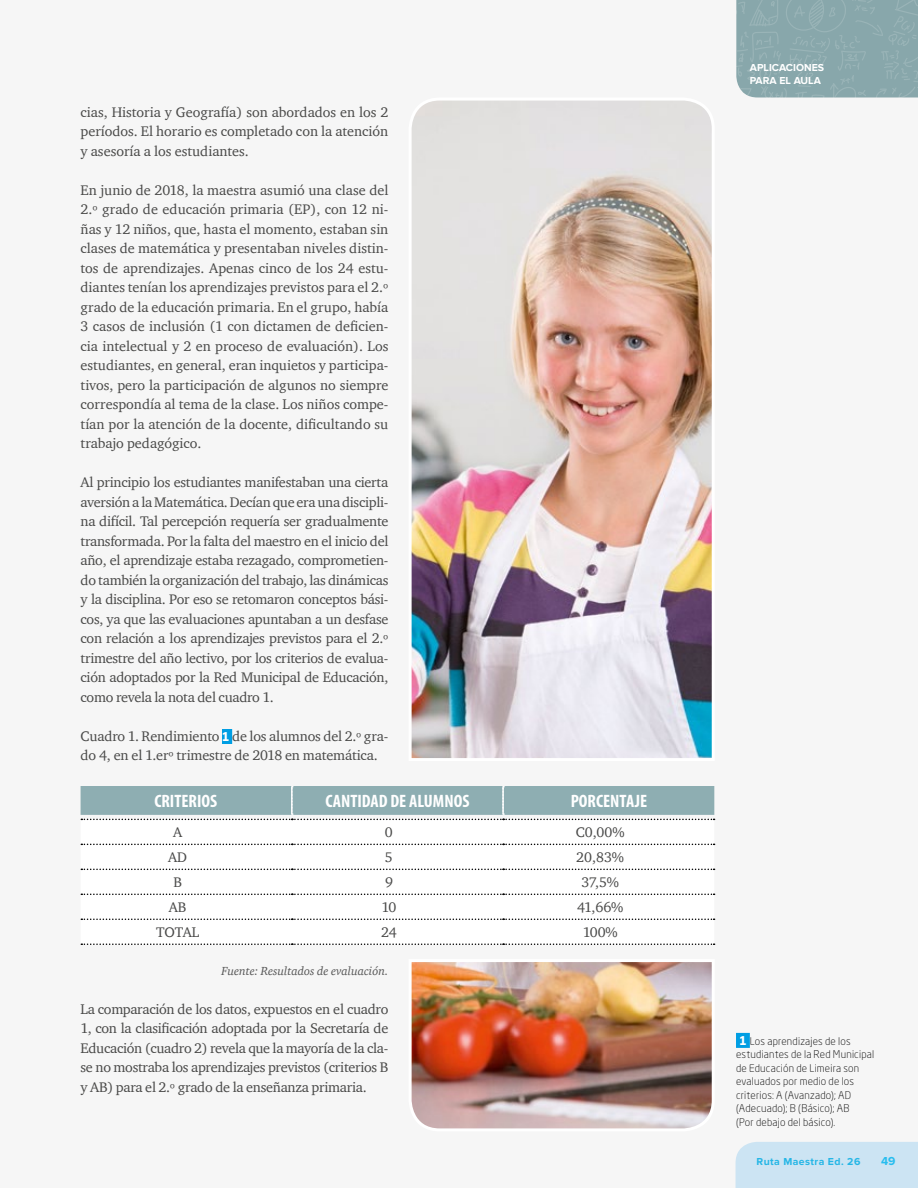
<style>
.page{position:relative;width:918px;height:1188px;background:#f6f6f6}
.page>*{position:absolute;margin:0;border:0;box-sizing:border-box;transform-origin:0 0}
.t1{font:700 condensed 18px "Myriad Pro";color:#fff}
.t2{font:14.25px/19.5px "Charter ITC";letter-spacing:-.01em;color:#494948;text-align:justify}
.t3{font:italic 12px "Charter ITC";color:#565656}
.t4{font:700 12px "Proxima Nova";color:#27bdef}
.t5{font:300 10.5px/13.5px "Neo Sans Pro";letter-spacing:.02em;color:#000}
.t6{font:700 10.5px "Proxima Nova";color:#fff}
.t7{font:700 10.5px "Proxima Nova";letter-spacing:.04em;color:#27bdef}
.s1{font-family:"Neo Sans Pro";font-weight:700;font-size:12px;color:#fff}
.s2{font-weight:700;font-size:12px;color:#fff}
</style>
<div class="page">
<div style="left:222px;top:729px;width:10px;height:15px;background:#009ee3"></div>
<div style="left:81px;top:820px;width:633px;height:124px;background:#fff"></div>
<svg style="left:81px;top:844px;width:634px;height:1px"></svg>
<svg style="left:81px;top:869px;width:634px;height:1px"></svg>
<svg style="left:81px;top:894px;width:634px;height:1px"></svg>
<svg style="left:81px;top:919px;width:634px;height:1px"></svg>
<svg style="left:81px;top:944px;width:634px;height:1px"></svg>
<svg style="left:81px;top:786px;width:634px;height:34px;background:#9ab5b8"></svg>
<div style="left:736px;top:1033px;width:14px;height:15px;background:#009ee3"></div>
<div style="left:736px;top:1142px;width:182px;height:46px;background:#cce4f3"></div>
<svg style="left:736px;top:0;width:182px;height:98px;background:#8ba9ad"></svg>
<img style="left:411px;top:101px;width:301px;height:657px">
<img style="left:411px;top:962px;width:301px;height:167px">
<p class="t2" style="left:81px;top:102px;width:309px">cias, Historia y Geografía) son abordados en los 2 períodos. El horario es completado con la atención y asesoría a los estudiantes.</p>
<p class="t2" style="left:81px;top:180px;width:309px">En junio de 2018, la maestra asumió una clase del 2.º grado de educación primaria (EP), con 12 ni&shy;ñas y 12 niños, que, hasta el momento, estaban sin clases de matemática y presentaban niveles distin&shy;tos de aprendizajes. Apenas cinco de los 24 estu&shy;diantes tenían los aprendizajes previstos para el 2.º grado de la educación primaria. En el grupo, había 3 casos de inclusión (1 con dictamen de deficien&shy;cia intelectual y 2 en proceso de evaluación). Los estudiantes, en general, eran inquietos y participa&shy;tivos, pero la participación de algunos no siempre correspondía al tema de la clase. Los niños compe&shy;tían por la atención de la docente, dificultando su trabajo pedagógico.</p>
<p class="t2" style="left:81px;top:472px;width:309px">Al principio los estudiantes manifestaban una cierta aversión a la Matemática. Decían que era una discipli&shy;na difícil. Tal percepción requería ser gradualmente transformada. Por la falta del maestro en el inicio del año, el aprendizaje estaba rezagado, comprometien&shy;do también la organización del trabajo, las dinámicas y la disciplina. Por eso se retomaron conceptos bási&shy;cos, ya que las evaluaciones apuntaban a un desfase con relación a los aprendizajes previstos para el 2.º trimestre del año lectivo, por los criterios de evalua&shy;ción adoptados por la Red Municipal de Educación, como revela la nota del cuadro 1.</p>
<p class="t2" style="left:81px;top:726px;width:309px">Cuadro 1. Rendimiento <span class="s1">1</span> de los alumnos del 2.º gra&shy;do 4, en el 1.erº trimestre de 2018 en matemática.</p>
<p class="t1" style="left:154px;top:790px;width:64px">CRITERIOS</p>
<p class="t1" style="left:325px;top:790px;width:145px">CANTIDAD DE ALUMNOS</p>
<p class="t1" style="left:571px;top:790px;width:78px">PORCENTAJE</p>
<p class="t2" style="left:173px;top:822px;width:11px">A</p>
<p class="t2" style="left:385px;top:822px;width:9px">0</p>
<p class="t2" style="left:576px;top:822px;width:50px">C0,00%</p>
<p class="t2" style="left:168px;top:847px;width:20px">AD</p>
<p class="t2" style="left:385px;top:847px;width:9px">5</p>
<p class="t2" style="left:576px;top:847px;width:49px">20,83%</p>
<p class="t2" style="left:173px;top:872px;width:10px">B</p>
<p class="t2" style="left:385px;top:872px;width:9px">9</p>
<p class="t2" style="left:581px;top:872px;width:39px">37,5%</p>
<p class="t2" style="left:169px;top:897px;width:19px">AB</p>
<p class="t2" style="left:381px;top:897px;width:17px">10</p>
<p class="t2" style="left:577px;top:897px;width:48px">41,66%</p>
<p class="t2" style="left:156px;top:922px;width:45px">TOTAL</p>
<p class="t2" style="left:381px;top:922px;width:17px">24</p>
<p class="t2" style="left:583px;top:922px;width:37px">100%</p>
<p class="t3" style="left:222px;top:964px;width:168px">Fuente: Resultados de evaluación.</p>
<p class="t2" style="left:81px;top:999px;width:309px">La comparación de los datos, expuestos en el cuadro 1, con la clasificación adoptada por la Secretaría de Educación (cuadro 2) revela que la mayoría de la cla&shy;se no mostraba los aprendizajes previstos (criterios B y AB) para el 2.º grado de la enseñanza primaria.</p>
<p class="t6" style="left:750px;top:62px;width:7px">APLICACI</p>
<p class="t6" style="left:796px;top:62px;width:28px">ONES</p>
<p class="t6" style="left:750px;top:74px;width:8px">PARA</p>
<p class="t6" style="left:779px;top:74px;width:36px">EL AULA</p>
<p class="t5" style="left:736px;top:1034px;width:140px"><span class="s2">1</span> Los aprendizajes de los estudiantes de la Red Municipal de Educación de Limeira son evaluados por medio de los criterios: A (Avanzado); AD (Adecuado); B (Básico); AB<br>(Por debajo del básico).</p>
<p class="t7" style="left:757px;top:1156px;width:105px">RUTA MAESTRA ED. 26</p>
<p class="t4" style="left:881px;top:1154px;width:16px">49</p>
</div>
